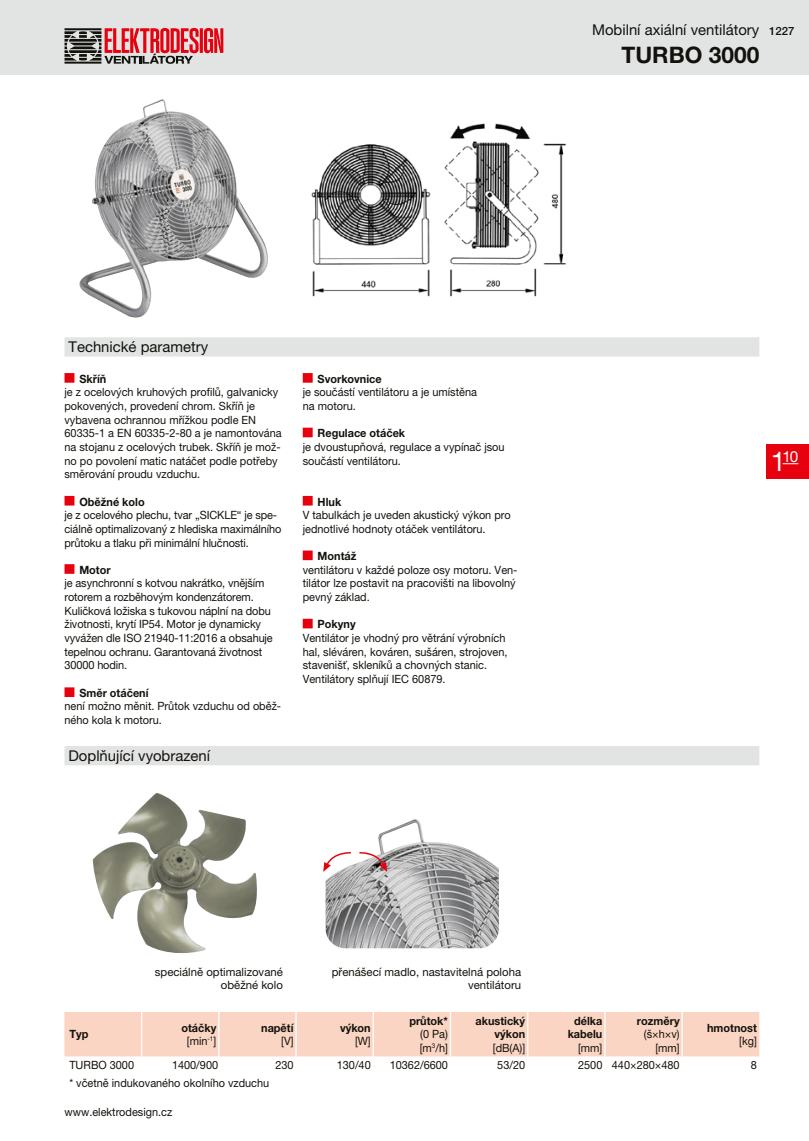
<style>
.page{position:relative;width:809px;height:1141px;background:#fff}
.page>*{position:absolute;margin:0;border:0;box-sizing:border-box;transform-origin:0 0}
.t1{font:700 22.75px "Helvetica Neue LT Pro";color:#12120d}
.t2{font:15.22px "Helvetica Neue LT Pro";color:#fff}
.t3{font:14.88px "Helvetica Neue LT Pro";color:#12120d}
.t4{font:11.38px/13.7px "Helvetica Neue LT Pro";color:#12120d;scale:.96 1}
.t5{font:700 11.38px/13.7px "Helvetica Neue LT Pro";color:#12120d;text-align:center;scale:.96 1}
.t6{font:11.38px/13.7px "Helvetica Neue LT Pro";color:#12120d;text-align:right}
.t7{font:500 11.38px "Helvetica Neue LT Pro";color:#12120d}
.s1{font-size:27.12px}
.s2{font-weight:400}
</style>
<div class="page">
<div style="left:0;top:0;width:809px;height:74px;background:#e2e3e3"></div>
<svg style="left:64px;top:28px;width:159px;height:36px"></svg>
<div style="left:766px;top:444px;width:43px;height:35px;background:#e7000e"></div>
<svg style="left:782px;top:463px;width:16px;height:1px"></svg>
<img style="left:79px;top:99px;width:189px;height:218px">
<div style="left:64px;top:337px;width:695px;height:20px;background:#e2e3e3"></div>
<div style="left:64px;top:373px;width:10px;height:10px;background:#e7000e"></div>
<div style="left:64px;top:496px;width:10px;height:10px;background:#e7000e"></div>
<div style="left:64px;top:564px;width:10px;height:10px;background:#e7000e"></div>
<div style="left:64px;top:687px;width:10px;height:10px;background:#e7000e"></div>
<div style="left:303px;top:373px;width:10px;height:10px;background:#e7000e"></div>
<div style="left:303px;top:428px;width:10px;height:9px;background:#e7000e"></div>
<div style="left:303px;top:496px;width:10px;height:10px;background:#e7000e"></div>
<div style="left:303px;top:551px;width:10px;height:9px;background:#e7000e"></div>
<div style="left:303px;top:619px;width:10px;height:9px;background:#e7000e"></div>
<img style="left:93px;top:793px;width:164px;height:161px">
<div style="left:64px;top:1012px;width:695px;height:45px;background:#fbd5c3"></div>
<img style="left:325px;top:819px;width:174px;height:129px">
<div style="left:64px;top:746px;width:695px;height:19px;background:#e2e3e3"></div>
<img style="left:311px;top:123px;width:256px;height:174px">
<svg style="left:323px;top:852px;width:29px;height:20px"></svg>
<svg style="left:358px;top:852px;width:29px;height:20px"></svg>
<h3 class="t3" style="left:592px;top:21px;width:169px">Mobilní axiální ventilátory</h3>
<h1 class="t1" style="left:621px;top:41px;width:139px">TURBO 3000</h1>
<p class="t7" style="left:769px;top:25px;width:27px">1227</p>
<h3 class="t3" style="left:68px;top:338px;width:141px">Technické parametry</h3>
<p class="t5" style="left:79px;top:372px;width:30px">Skříň</p>
<p class="t4" style="left:64px;top:385px;width:228px">je z ocelových kruhových profilů, galvanicky pokovených, provedení chrom. Skříň je vybavena ochrannou mřížkou podle EN 60335-1 a EN 60335-2-80 a je namontována na stojanu z ocelových trubek. Skříň je mož&shy;no po povolení matic natáčet podle potřeby směrování proudu vzduchu.</p>
<p class="t5" style="left:79px;top:494px;width:70px">Oběžné kolo</p>
<p class="t4" style="left:64px;top:508px;width:227px">je z ocelového plechu, tvar „SICKLE“ je spe&shy;ciálně optimalizovaný z hlediska maximálního průtoku a tlaku při minimální hlučnosti.</p>
<p class="t5" style="left:79px;top:563px;width:34px">Motor</p>
<p class="t4" style="left:64px;top:576px;width:218px">je asynchronní s kotvou nakrátko, vnějším rotorem a rozběhovým kondenzátorem.<br>Kuličková ložiska s tukovou náplní na dobu životnosti, krytí IP54. Motor je dynamicky vyvážen dle ISO 21940-11:2016 a obsahuje tepelnou ochranu. Garantovaná životnost 30000 hodin.</p>
<p class="t5" style="left:79px;top:685px;width:74px">Směr otáčení</p>
<p class="t4" style="left:64px;top:699px;width:227px">není možno měnit. Průtok vzduchu od oběž&shy;ného kola k motoru.</p>
<h3 class="t3" style="left:68px;top:747px;width:143px">Doplňující vyobrazení</h3>
<p class="t5" style="left:317px;top:372px;width:68px">Svorkovnice</p>
<p class="t4" style="left:303px;top:385px;width:183px">je součástí ventilátoru a je umístěna na motoru.</p>
<p class="t5" style="left:317px;top:426px;width:93px">Regulace otáček</p>
<p class="t4" style="left:303px;top:440px;width:212px">je dvoustupňová, regulace a vypínač jsou součástí ventilátoru.</p>
<p class="t5" style="left:317px;top:494px;width:26px">Hluk</p>
<p class="t4" style="left:303px;top:508px;width:218px">V tabulkách je uveden akustický výkon pro jednotlivé hodnoty otáček ventilátoru.</p>
<p class="t5" style="left:317px;top:549px;width:42px">Montáž</p>
<p class="t4" style="left:303px;top:563px;width:225px">ventilátoru v každé poloze osy motoru. Ven&shy;tilátor lze postavit na pracovišti na libovolný pevný základ.</p>
<p class="t5" style="left:317px;top:617px;width:41px">Pokyny</p>
<p class="t4" style="left:303px;top:631px;width:215px">Ventilátor je vhodný pro větrání výrobních hal, sléváren, kováren, sušáren, strojoven, stavenišť, skleníků a chovných stanic.<br>Ventilátory splňují IEC 60879.</p>
<h2 class="t2" style="left:770px;top:448px;width:29px"><span class="s1">1</span>10</h2>
<p class="t6" style="left:155px;top:964px;width:129px">speciálně optimalizované oběžné kolo</p>
<p class="t5" style="left:69px;top:1027px;width:21px">Typ</p>
<p class="t5" style="left:181px;top:1020px;width:38px">otáčky <span class="s2">[min</span><sup>-1</sup><span class="s2">]</span></p>
<p class="t5" style="left:261px;top:1020px;width:35px">napětí</p>
<p class="t4" style="left:281px;top:1034px;width:14px">[V]</p>
<p class="t6" style="left:332px;top:964px;width:191px">přenášecí madlo, nastavitelná poloha ventilátoru</p>
<p class="t5" style="left:340px;top:1020px;width:34px">výkon</p>
<p class="t4" style="left:355px;top:1034px;width:18px">[W]</p>
<p class="t5" style="left:409px;top:1014px;width:42px">průtok*</p>
<p class="t4" style="left:420px;top:1027px;width:31px">(0 Pa) [m<sup>3</sup>/h]</p>
<p class="t5" style="left:475px;top:1014px;width:53px;text-align:right">akustický výkon</p>
<p class="t4" style="left:493px;top:1041px;width:35px">[dB(A)]</p>
<p class="t5" style="left:567px;top:1014px;width:38px">délka kabelu</p>
<p class="t4" style="left:578px;top:1041px;width:27px">[mm]</p>
<p class="t5" style="left:637px;top:1014px;width:46px">rozměry</p>
<p class="t4" style="left:644px;top:1027px;width:39px;text-align:right">(š×h×v) [mm]</p>
<p class="t5" style="left:707px;top:1020px;width:53px">hmotnost</p>
<p class="t4" style="left:739px;top:1034px;width:20px">[kg]</p>
<p class="t4" style="left:69px;top:1058px;width:69px">TURBO 3000</p>
<p class="t4" style="left:172px;top:1058px;width:50px">1400/900</p>
<p class="t4" style="left:275px;top:1058px;width:20px">230</p>
<p class="t4" style="left:337px;top:1058px;width:37px">130/40</p>
<p class="t4" style="left:390px;top:1058px;width:62px">10362/6600</p>
<p class="t4" style="left:497px;top:1058px;width:31px">53/20</p>
<p class="t4" style="left:578px;top:1058px;width:107px">2500 440×280×480</p>
<p class="t4" style="left:750px;top:1058px;width:8px">8</p>
<p class="t4" style="left:69px;top:1076px;width:210px">* včetně indukovaného okolního vzduchu</p>
<p class="t4" style="left:64px;top:1105px;width:114px">www.elektrodesign.cz</p>
</div>
